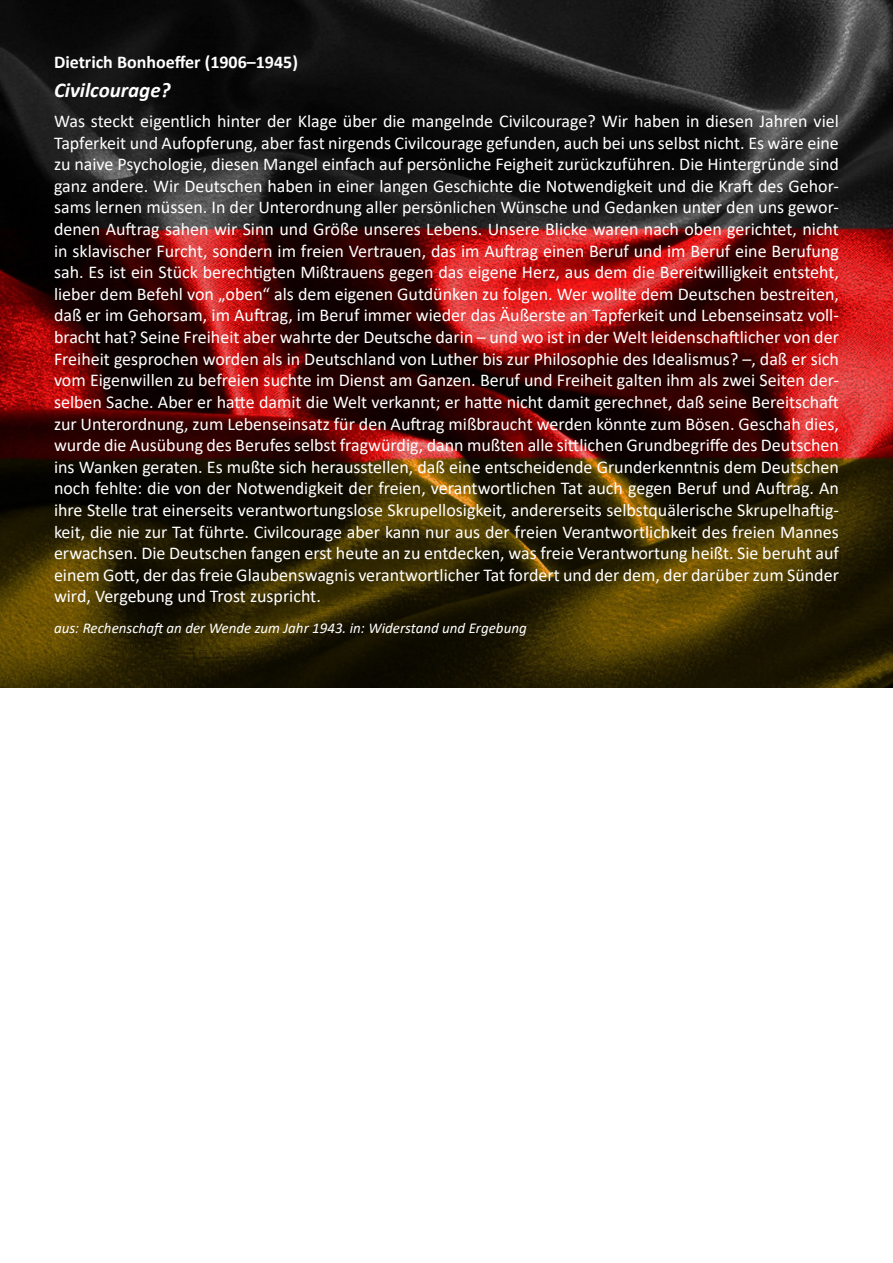
<style>
.page{position:relative;width:893px;height:1263px;background:#fff}
.page>*{position:absolute;margin:0;border:0;box-sizing:border-box;transform-origin:0 0}
.t1{font:italic 700 21px "Calibri";color:#fff}
.t2{font:18px/21.6px "Calibri";color:#fff;text-align:justify}
.t3{font:700 18px "Calibri";color:#fff}
.t4{font:italic 15px "Calibri";color:#fff}
</style>
<div class="page">
<img style="left:0;top:0;width:893px;height:687px">
<p class="t3" style="left:54px;top:49px;width:245px">Dietrich Bonhoeffer (1906–1945)</p>
<p class="t1" style="left:54px;top:75px;width:118px">Civilcourage?</p>
<p class="t2" style="left:54px;top:110px;width:786px">Was steckt eigentlich hinter der Klage über die mangelnde Civilcourage? Wir haben in diesen Jahren viel Tapferkeit und Aufopferung, aber fast nirgends Civilcourage gefunden, auch bei uns selbst nicht. Es wäre eine zu naive Psychologie, diesen Mangel einfach auf persönliche Feigheit zurückzuführen. Die Hintergründe sind ganz andere. Wir Deutschen haben in einer langen Geschichte die Notwendigkeit und die Kraft des Gehor&shy;sams lernen müssen. In der Unterordnung aller persönlichen Wünsche und Gedanken unter den uns gewor&shy;denen Auftrag sahen wir Sinn und Größe unseres Lebens. Unsere Blicke waren nach oben gerichtet, nicht in sklavischer Furcht, sondern im freien Vertrauen, das im Auftrag einen Beruf und im Beruf eine Berufung sah. Es ist ein Stück berechtigten Mißtrauens gegen das eigene Herz, aus dem die Bereitwilligkeit entsteht, lieber dem Befehl von „oben“ als dem eigenen Gutdünken zu folgen. Wer wollte dem Deutschen bestreiten, daß er im Gehorsam, im Auftrag, im Beruf immer wieder das Äußerste an Tapferkeit und Lebenseinsatz voll&shy;bracht hat? Seine Freiheit aber wahrte der Deutsche darin – und wo ist in der Welt leidenschaftlicher von der Freiheit gesprochen worden als in Deutschland von Luther bis zur Philosophie des Idealismus? –, daß er sich vom Eigenwillen zu befreien suchte im Dienst am Ganzen. Beruf und Freiheit galten ihm als zwei Seiten der&shy;selben Sache. Aber er hatte damit die Welt verkannt; er hatte nicht damit gerechnet, daß seine Bereitschaft zur Unterordnung, zum Lebenseinsatz für den Auftrag mißbraucht werden könnte zum Bösen. Geschah dies, wurde die Ausübung des Berufes selbst fragwürdig, dann mußten alle sittlichen Grundbegriffe des Deutschen ins Wanken geraten. Es mußte sich herausstellen, daß eine entscheidende Grunderkenntnis dem Deutschen noch fehlte: die von der Notwendigkeit der freien, verantwortlichen Tat auch gegen Beruf und Auftrag. An ihre Stelle trat einerseits verantwortungslose Skrupellosigkeit, andererseits selbstquälerische Skrupelhaftig&shy;keit, die nie zur Tat führte. Civilcourage aber kann nur aus der freien Verantwortlichkeit des freien Mannes erwachsen. Die Deutschen fangen erst heute an zu entdecken, was freie Verantwortung heißt. Sie beruht auf einem Gott, der das freie Glaubenswagnis verantwortlicher Tat fordert und der dem, der darüber zum Sünder wird, Vergebung und Trost zuspricht.</p>
<p class="t4" style="left:54px;top:618px;width:474px">aus: Rechenschaft an der Wende zum Jahr 1943. in: Widerstand und Ergebung</p>
</div>
